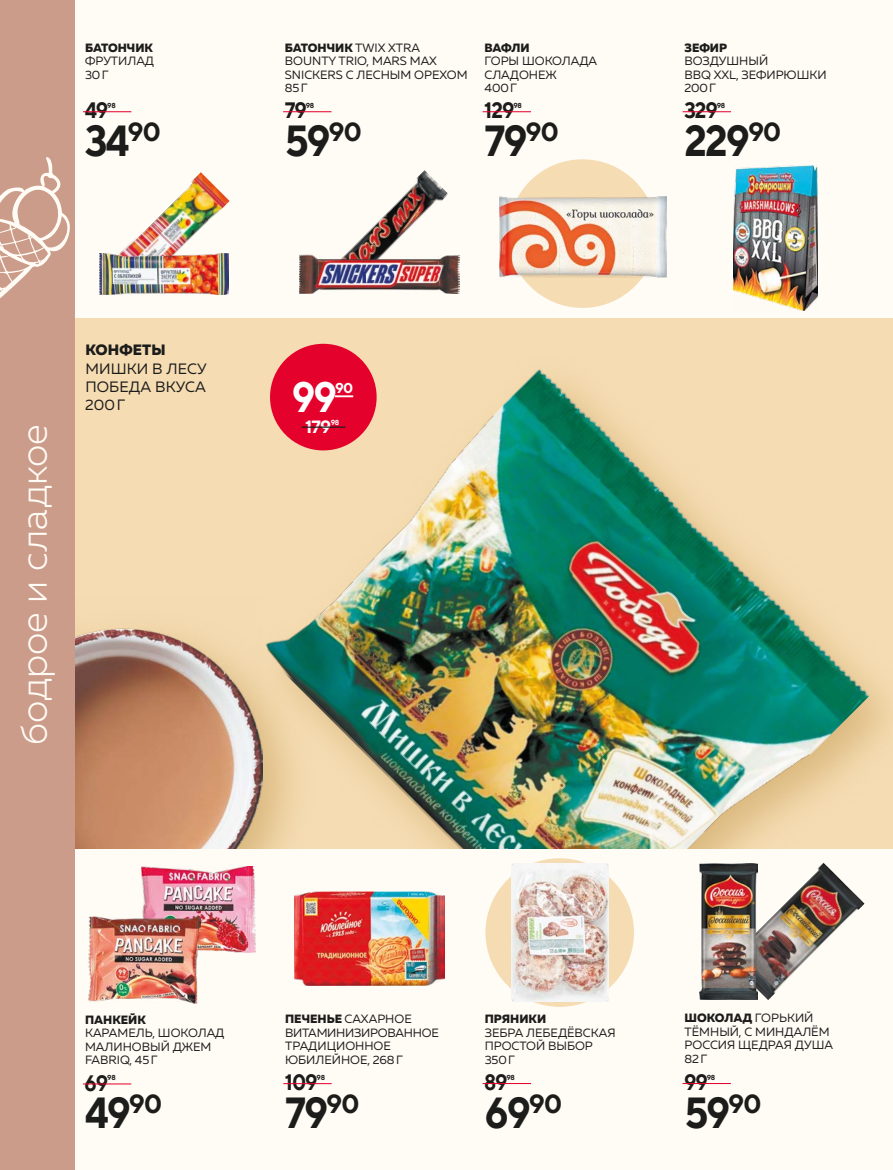
<style>
.page{position:relative;width:893px;height:1170px;background:#fff}
.page>*{position:absolute;margin:0;border:0;box-sizing:border-box;transform-origin:0 0}
.t1{font:700 43.5px "TT Norms";letter-spacing:-.05em;color:#1c1c1b;scale:.9 1}
.t2{font:700 42.45px "TT Norms";color:#fff;scale:.9 1}
.t3{font:300 37.5px "Muller";color:#fffbf5}
.t4{font:700 22.35px "TT Norms";letter-spacing:-.05em;color:#1c1c1b;scale:.9 1}
.t5{font:700 17.7px "TT Norms";color:#fff}
.t6{font:15px/18px "Muller";letter-spacing:.01em;color:#1c1c1b;text-align:justify}
.t7{font:800 15px "Muller";letter-spacing:.01em;color:#1c1c1b}
.t8{font:700 14.25px "TT Norms";color:#fff}
.t9{font:12px/13.5px "Muller";color:#1c1c1b}
.t10{font:800 12px "Muller";color:#1c1c1b}
.t11{font:700 7.35px "TT Norms";color:#fff}
.t12{font:700 7.2px "TT Norms";letter-spacing:-.05em;color:#1c1c1b}
.s1{font-weight:800}
</style>
<div class="page">
<div style="left:0;top:317px;width:893px;height:532px;background:#f5dcb2"></div>
<img style="left:270px;top:366px;width:602px;height:483px">
<div style="left:0;top:576px;width:319px;height:384px;background:#b58531;opacity:.4"></div>
<img style="left:74px;top:596px;width:189px;height:253px">
<div style="left:0;top:849px;width:893px;height:320px;background:#fffbf5"></div>
<div style="left:0;top:0;width:893px;height:317px;background:#fffbf5"></div>
<hr style="left:283px;top:111px;width:48px;height:1px;background:#e4022c">
<hr style="left:483px;top:111px;width:48px;height:1px;background:#e4022c">
<hr style="left:683px;top:111px;width:48px;height:1px;background:#e4022c">
<hr style="left:83px;top:111px;width:48px;height:1px;background:#e4022c">
<hr style="left:483px;top:1082px;width:48px;height:1px;background:#e4022c">
<hr style="left:682px;top:1082px;width:49px;height:1px;background:#e4022c">
<div style="left:270px;top:344px;width:107px;height:106px;background:#e4022c;border-radius:50%"></div>
<svg style="left:335px;top:395px;width:18px;height:2px"></svg>
<hr style="left:302px;top:426px;width:43px;height:2px;background:#1c1c1b">
<hr style="left:283px;top:1082px;width:49px;height:1px;background:#e4022c">
<hr style="left:83px;top:1083px;width:48px;height:1px;background:#e4022c">
<img style="left:120px;top:172px;width:110px;height:120px">
<img style="left:99px;top:253px;width:129px;height:41px">
<img style="left:733px;top:165px;width:84px;height:146px">
<img style="left:294px;top:891px;width:150px;height:94px">
<img style="left:727px;top:862px;width:137px;height:138px">
<img style="left:700px;top:863px;width:58px;height:136px">
<img style="left:141px;top:866px;width:115px;height:86px">
<img style="left:89px;top:916px;width:112px;height:87px">
<div style="left:485px;top:858px;width:149px;height:148px;background:#f5dcb2;border-radius:50%"></div>
<div style="left:508px;top:159px;width:149px;height:149px;background:#f5dcb2;border-radius:50%"></div>
<img style="left:511px;top:863px;width:97px;height:138px">
<img style="left:346px;top:170px;width:102px;height:84px">
<img style="left:299px;top:254px;width:160px;height:39px">
<img style="left:499px;top:196px;width:167px;height:81px">
<div style="left:0;top:0;width:74px;height:1169px;background:#cc9c8a"></div>
<svg style="left:0;top:157px;width:70px;height:141px"></svg>
<p class="t10" style="left:85px;top:40px;width:69px">БАТОНЧИК</p>
<p class="t9" style="left:85px;top:54px;width:71px">ФРУТИЛАД<br>30Г</p>
<h3 class="t4" style="left:85px;top:96px;width:28px">49</h3>
<p class="t12" style="left:107px;top:101px;width:10px">98</p>
<h1 class="t1" style="left:85px;top:113px;width:86px">34<sup>90</sup></h1>
<h3 class="t3" style="left:11px;top:744px;width:322px;rotate:-90deg">бодрое и сладкое</h3>
<p class="t7" style="left:85px;top:341px;width:82px">КОНФЕТЫ</p>
<p class="t6" style="left:85px;top:359px;width:123px">МИШКИ В ЛЕСУ ПОБЕДА ВКУСА 200Г</p>
<p class="t9" style="left:285px;top:40px;width:184px"><span class="s1">БАТОНЧИК</span> TWIX XTRA<br>BOUNTY TRIO, MARS MAX<br>SNICKERS С ЛЕСНЫМ ОРЕХОМ<br>85Г</p>
<p class="t10" style="left:484px;top:40px;width:47px">ВАФЛИ</p>
<p class="t9" style="left:484px;top:54px;width:114px">ГОРЫ ШОКОЛАДА<br>СЛАДОНЕЖ<br>400Г</p>
<p class="t10" style="left:684px;top:40px;width:44px">ЗЕФИР</p>
<p class="t9" style="left:684px;top:54px;width:144px">ВОЗДУШНЫЙ<br>BBQ XXL, ЗЕФИРЮШКИ<br>200Г</p>
<h3 class="t4" style="left:285px;top:96px;width:26px">79</h3>
<p class="t12" style="left:306px;top:101px;width:10px">98</p>
<h3 class="t4" style="left:484px;top:96px;width:35px">129</h3>
<p class="t12" style="left:513px;top:101px;width:10px">98</p>
<h3 class="t4" style="left:684px;top:96px;width:39px">329</h3>
<p class="t12" style="left:717px;top:101px;width:10px">98</p>
<h1 class="t1" style="left:285px;top:113px;width:87px">59<sup>90</sup></h1>
<h1 class="t1" style="left:484px;top:113px;width:84px">79<sup>90</sup></h1>
<h1 class="t1" style="left:684px;top:113px;width:109px">229<sup>90</sup></h1>
<h2 class="t2" style="left:292px;top:370px;width:52px">99</h2>
<p class="t8" style="left:335px;top:378px;width:20px">90</p>
<h3 class="t5" style="left:305px;top:415px;width:27px">179</h3>
<p class="t11" style="left:331px;top:418px;width:10px">98</p>
<p class="t10" style="left:85px;top:1011px;width:62px">ПАНКЕЙК</p>
<p class="t9" style="left:85px;top:1026px;width:141px">КАРАМЕЛЬ, ШОКОЛАД<br>МАЛИНОВЫЙ ДЖЕМ<br>FABRIQ, 45Г</p>
<h1 class="t1" style="left:85px;top:1085px;width:88px">49<sup>90</sup></h1>
<h3 class="t4" style="left:85px;top:1068px;width:28px">69</h3>
<p class="t12" style="left:107px;top:1073px;width:10px">98</p>
<p class="t9" style="left:285px;top:1012px;width:155px"><span class="s1">ПЕЧЕНЬЕ</span> САХАРНОЕ<br>ВИТАМИНИЗИРОВАННОЕ<br>ТРАДИЦИОННОЕ<br>ЮБИЛЕЙНОЕ, 268Г</p>
<h1 class="t1" style="left:285px;top:1085px;width:84px">79<sup>90</sup></h1>
<h3 class="t4" style="left:285px;top:1068px;width:38px">109</h3>
<p class="t12" style="left:317px;top:1072px;width:10px">98</p>
<p class="t10" style="left:485px;top:1011px;width:63px">ПРЯНИКИ</p>
<p class="t9" style="left:485px;top:1025px;width:132px">ЗЕБРА ЛЕБЕДЁВСКАЯ<br>ПРОСТОЙ ВЫБОР<br>350Г</p>
<p class="t9" style="left:684px;top:1011px;width:150px"><span class="s1">ШОКОЛАД</span> ГОРЬКИЙ<br>ТЁМНЫЙ, С МИНДАЛЁМ<br>РОССИЯ ЩЕДРАЯ ДУША<br>82Г</p>
<h3 class="t4" style="left:484px;top:1068px;width:27px">89</h3>
<p class="t12" style="left:506px;top:1072px;width:10px">98</p>
<h3 class="t4" style="left:684px;top:1068px;width:28px">99</h3>
<p class="t12" style="left:707px;top:1072px;width:10px">98</p>
<h1 class="t1" style="left:485px;top:1085px;width:88px">69<sup>90</sup></h1>
<h1 class="t1" style="left:684px;top:1085px;width:87px">59<sup>90</sup></h1>
</div>
